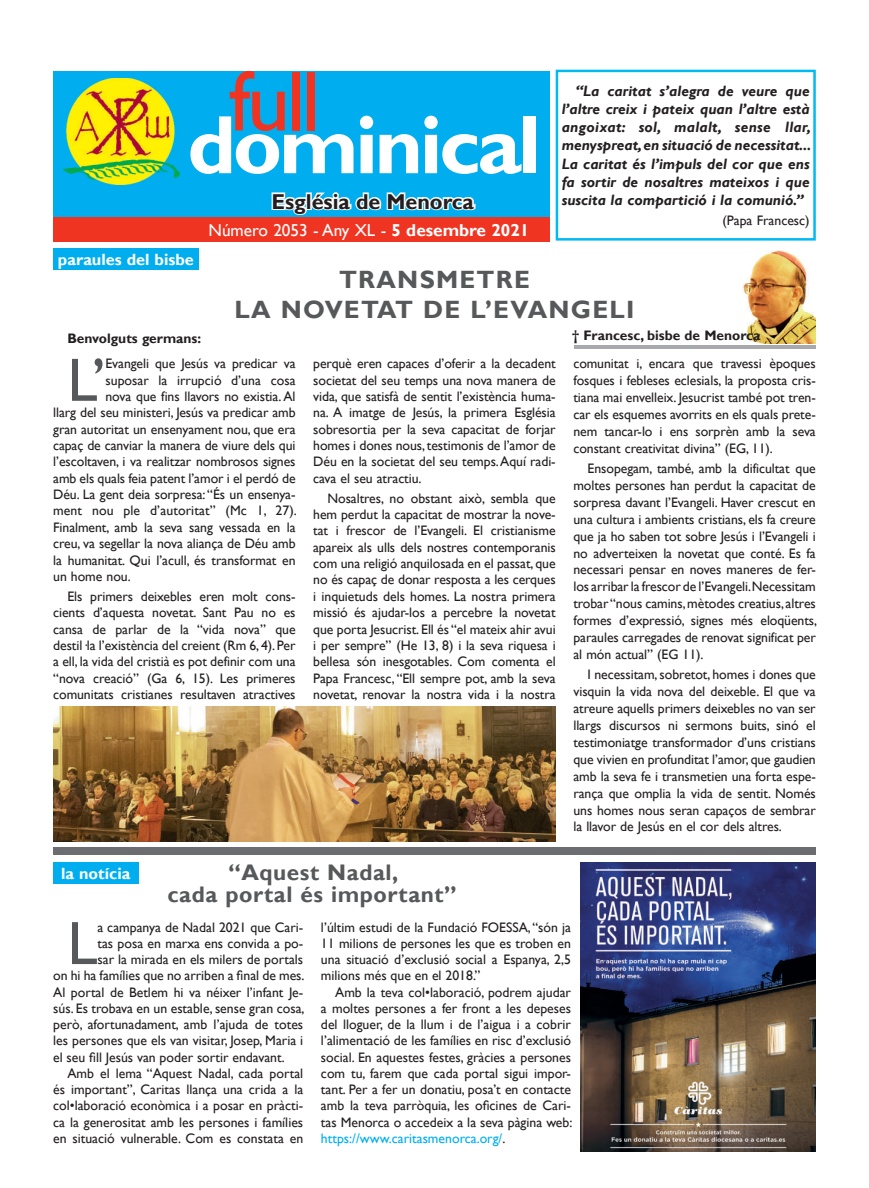
<style>
.page{position:relative;width:869px;height:1188px;background:#fff}
.page>*{position:absolute;margin:0;border:0;box-sizing:border-box;transform-origin:0 0}
.t1{font:86.12px "Gill Sans";color:#ef3522}
.t2{font:700 83.25px "Gill Sans";letter-spacing:-.04em;color:#fff}
.t3{font:61.38px "Gill Sans";color:#57585a}
.t4{font:700 25px/30px "Gill Sans";letter-spacing:.05em;color:#57585a;text-align:center}
.t5{font:700 22.5px/22.5px "Gill Sans";letter-spacing:.025em;color:#57585a;text-align:center}
.t6{font:700 21.5px "Gill Sans";color:#231f20}
.t7{font:17.25px "Gill Sans";color:#fff}
.t8{font:700 16.25px "Gill Sans";color:#fff}
.t9{font:italic 700 15px/18.1px "Gill Sans";color:#231f20;text-align:justify}
.t10{font:13.75px/16.4px "Gill Sans";letter-spacing:-.005em;color:#231f20;text-align:justify}
.t11{font:700 13.75px "Gill Sans";color:#231f20}
.s1{font-weight:700}
.s2{color:#00aeef}
</style>
<div class="page">
<div style="left:53px;top:71px;width:496px;height:171px;background:#00aeef"></div>
<svg style="left:271px;top:192px;width:205px;height:23px"></svg>
<div style="left:53px;top:217px;width:496px;height:25px;background:#ef3522"></div>
<img style="left:742px;top:250px;width:73px;height:94px">
<img style="left:64px;top:78px;width:115px;height:106px">
<hr style="left:574px;top:345px;width:241px;height:4px;background:#a8a9ad">
<hr style="left:53px;top:847px;width:762px;height:2px;background:#6c6d70">
<hr style="left:53px;top:850px;width:762px;height:1px;background:#6c6d70">
<hr style="left:53px;top:852px;width:762px;height:2px;background:#6c6d70">
<div style="left:53px;top:248px;width:145px;height:21px;background:#00aeef"></div>
<div style="left:53px;top:861px;width:85px;height:22px;background:#00aeef"></div>
<svg style="left:555px;top:70px;width:260px;height:170px"></svg>
<img style="left:53px;top:706px;width:502px;height:134px">
<img style="left:580px;top:862px;width:235px;height:289px">
<h1 class="t1" style="left:229px;top:51px;width:93px">full</h1>
<h2 class="t2" style="left:187px;top:95px;width:354px">dominical</h2>
<h3 class="t6" style="left:271px;top:188px;width:204px">Església de Menorca</h3>
<p class="t7" style="left:208px;top:220px;width:322px">Número 2053 - Any XL - <span class="s1">5 desembre 2021</span></p>
<p class="t9" style="left:561px;top:82px;width:251px;text-indent:14px">“La caritat s’alegra de veure que l’altre creix i pateix quan l’altre està angoixat: sol, malalt, sense llar, menyspreat, en situació de necessitat...<br>La caritat és l’impuls del cor que ens fa sortir de nosaltres mateixos i que suscita la compartició i la comunió.”</p>
<p class="t10" style="left:722px;top:212px;width:89px">(Papa Francesc)</p>
<p class="t8" style="left:58px;top:249px;width:137px">paraules del bisbe</p>
<p class="t11" style="left:67px;top:330px;width:135px">Benvolguts germans:</p>
<h3 class="t4" style="left:234px;top:265px;width:401px">TRANSMETRE<br>LA NOVETAT DE L’EVANGELI</h3>
<p class="t11" style="left:572px;top:327px;width:189px">† Francesc, bisbe de Menorca</p>
<h3 class="t3" style="left:67px;top:344px;width:40px">L’</h3>
<p class="t10" style="left:105px;top:355px;width:191px">Evangeli que Jesús va predicar va</p>
<p class="t10" style="left:105px;top:372px;width:191px">suposar la irrupció d’una cosa</p>
<p class="t10" style="left:105px;top:388px;width:191px">nova que fins llavors no existia. Al</p>
<p class="t10" style="left:53px;top:404px;width:244px">llarg del seu ministeri, Jesús va predicar amb</p>
<p class="t10" style="left:53px;top:421px;width:244px">gran autoritat un ensenyament nou, que era</p>
<p class="t10" style="left:53px;top:437px;width:244px">capaç de canviar la manera de viure dels qui</p>
<p class="t10" style="left:53px;top:453px;width:244px">l’escoltaven, i va realitzar nombrosos signes</p>
<p class="t10" style="left:53px;top:470px;width:244px">amb els quals feia patent l’amor i el perdó de</p>
<p class="t10" style="left:53px;top:486px;width:244px">Déu. La gent deia sorpresa: “És un ensenya-</p>
<p class="t10" style="left:53px;top:502px;width:245px">ment nou ple d’autoritat” (Mc 1, 27).</p>
<p class="t10" style="left:53px;top:519px;width:244px">Finalment, amb la seva sang vessada en la</p>
<p class="t10" style="left:53px;top:535px;width:244px">creu, va segellar la nova aliança de Déu amb</p>
<p class="t10" style="left:53px;top:552px;width:244px">la humanitat. Qui l’acull, és transformat en</p>
<p class="t10" style="left:53px;top:568px;width:79px">un home nou.</p>
<p class="t10" style="left:53px;top:588px;width:244px;text-indent:14px">Els primers deixebles eren molt cons&shy;cients d’aquesta novetat. Sant Pau no es cansa de parlar de la “vida nova” que destil·la l’existència del creient (Rm 6, 4). Per a ell, la vida del cristià es pot definir com una “nova creació” (Ga 6, 15). Les primeres comunitats cristianes resultaven atractives</p>
<p class="t10" style="left:313px;top:355px;width:244px">perquè eren capaces d’oferir a la decadent societat del seu temps una nova manera de vida, que satisfà de sentit l’existència huma&shy;na. A imatge de Jesús, la primera Església sobresortia per la seva capacitat de forjar homes i dones nous, testimonis de l’amor de Déu en la societat del seu temps. Aquí radi&shy;cava el seu atractiu.</p>
<p class="t10" style="left:313px;top:490px;width:244px;text-indent:14px">Nosaltres, no obstant això, sembla que hem perdut la capacitat de mostrar la nove&shy;tat i frescor de l’Evangeli. El cristianisme apareix als ulls dels nostres contemporanis com una religió anquilosada en el passat, que no és capaç de donar resposta a les cerques i inquietuds dels homes. La nostra primera missió és ajudar-los a percebre la novetat que porta Jesucrist. Ell és “el mateix ahir avui i per sempre” (He 13, 8) i la seva riquesa i bellesa són inesgotables. Com comenta el Papa Francesc, “Ell sempre pot, amb la seva novetat, renovar la nostra vida i la nostra</p>
<p class="t8" style="left:61px;top:863px;width:71px">la notícia</p>
<h3 class="t5" style="left:167px;top:861px;width:291px">“Aquest Nadal,<br>cada portal és important”</h3>
<p class="t10" style="left:573px;top:355px;width:244px;line-height:16.9px">comunitat i, encara que travessi èpoques fosques i febleses eclesials, la proposta cris&shy;tiana mai envelleix. Jesucrist també pot tren&shy;car els esquemes avorrits en els quals prete&shy;nem tancar-lo i ens sorprèn amb la seva constant creativitat divina” (EG, 11).</p>
<p class="t10" style="left:573px;top:460px;width:245px;line-height:16.9px;text-indent:14px">Ensopegam, també, amb la dificultat que moltes persones han perdut la capacitat de sorpresa davant l’Evangeli. Haver crescut en una cultura i ambients cristians, els fa creure que ja ho saben tot sobre Jesús i l’Evangeli i no adverteixen la novetat que conté. Es fa necessari pensar en noves maneres de fer&shy;los arribar la frescor de l’Evangeli.Necessitam trobar “nous camins, mètodes creatius, altres formes d’expressió, signes més eloqüents, paraules carregades de renovat significat per al món actual” (EG 11).</p>
<p class="t10" style="left:573px;top:666px;width:244px;line-height:16.9px;text-indent:14px">I necessitam, sobretot, homes i dones que visquin la vida nova del deixeble. El que va atreure aquells primers deixebles no van ser llargs discursos ni sermons buits, sinó el testimoniatge transformador d’uns cristians que vivien en profunditat l’amor, que gaudien amb la seva fe i transmetien una forta espe&shy;rança que omplia la vida de sentit. Només uns homes nous seran capaços de sembrar la llavor de Jesús en el cor dels altres.</p>
<h3 class="t3" style="left:67px;top:907px;width:32px">L</h3>
<p class="t10" style="left:97px;top:918px;width:207px">a campanya de Nadal 2021 que Cari-</p>
<p class="t10" style="left:97px;top:934px;width:207px">tas posa en marxa ens convida a po-</p>
<p class="t10" style="left:97px;top:951px;width:207px">sar la mirada en els milers de portals</p>
<p class="t10" style="left:53px;top:967px;width:253px">on hi ha famílies que no arriben a final de mes.</p>
<p class="t10" style="left:53px;top:983px;width:251px">Al portal de Betlem hi va néixer l’infant Je-</p>
<p class="t10" style="left:53px;top:999px;width:253px">sús. Es trobava en un estable, sense gran cosa,</p>
<p class="t10" style="left:53px;top:1016px;width:251px">però, afortunadament, amb l’ajuda de totes</p>
<p class="t10" style="left:53px;top:1032px;width:251px">les persones que els van visitar, Josep, Maria i</p>
<p class="t10" style="left:53px;top:1048px;width:233px">el seu fill Jesús van poder sortir endavant.</p>
<p class="t10" style="left:67px;top:1064px;width:237px">Amb el lema “Aquest Nadal, cada portal</p>
<p class="t10" style="left:53px;top:1081px;width:251px">és important”, Caritas llança una crida a la</p>
<p class="t10" style="left:53px;top:1097px;width:251px">col•laboració econòmica i a posar en pràcti-</p>
<p class="t10" style="left:53px;top:1113px;width:251px">ca la generositat amb les persones i famílies</p>
<p class="t10" style="left:53px;top:1129px;width:251px">en situació vulnerable. Com es constata en</p>
<p class="t10" style="left:321px;top:918px;width:251px">l’últim estudi de la Fundació FOESSA, “són ja 11 milions de persones les que es troben en una situació d’exclusió social a Espanya, 2,5 milions més que en el 2018.”</p>
<p class="t10" style="left:321px;top:983px;width:253px;text-indent:14px">Amb la teva col•laboració, podrem ajudar a moltes persones a fer front a les depeses del lloguer, de la llum i de l’aigua i a cobrir l’alimentació de les famílies en risc d’exclusió social. En aquestes festes, gràcies a persones com tu, farem que cada portal sigui impor&shy;tant. Per a fer un donatiu, posa’t en contacte amb la teva parròquia, les oficines de Cari&shy;tas Menorca o accedeix a la seva pàgina web: <span class="s2">https://www.caritasmenorca.org/</span>.</p>
</div>
